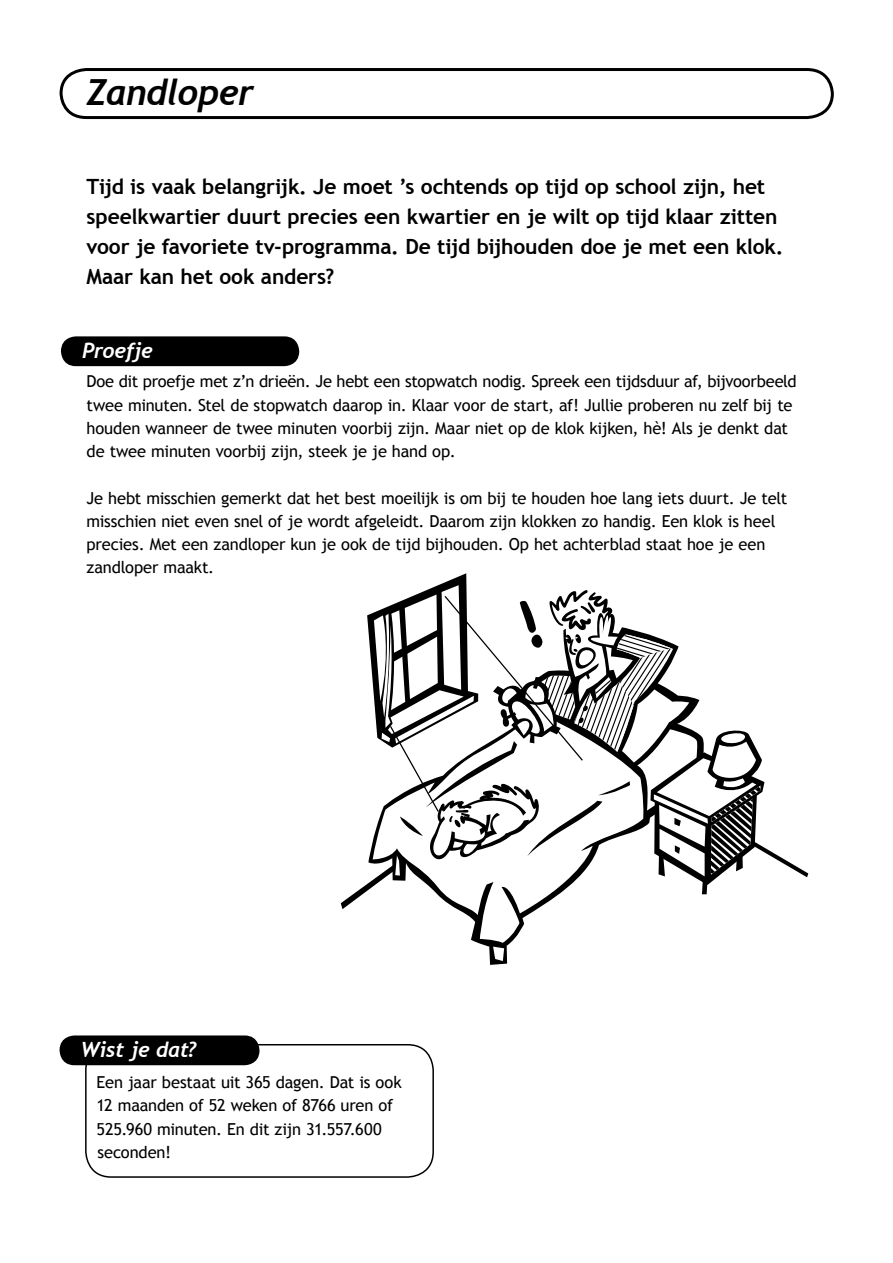
<style>
.page{position:relative;width:893px;height:1263px;background:#fff}
.page>*{position:absolute;margin:0;border:0;box-sizing:border-box;transform-origin:0 0}
.t1{font:italic 700 36px "Trebuchet";letter-spacing:-.015em;color:#000}
.t2{font:700 21px/30px "Trebuchet MS";letter-spacing:-.01em;color:#000}
.t3{font:italic 700 21px "Trebuchet";letter-spacing:-.025em;color:#fff}
.t4{font:16.5px/23.2px "Trebuchet MS";letter-spacing:-.015em;color:#000}
</style>
<div class="page">
<svg style="left:59px;top:68px;width:775px;height:52px"></svg>
<div style="left:61px;top:336px;width:238px;height:30px;background:#000;border-radius:15px"></div>
<div style="left:85px;top:1044px;width:349px;height:134px;border:2px solid #000;border-radius:26px"></div>
<div style="left:60px;top:1035px;width:199px;height:30px;background:#000;border-radius:15px"></div>
<svg style="left:457px;top:909px;width:80px;height:34px"></svg>
<svg style="left:493px;top:947px;width:11px;height:14px"></svg>
<svg style="left:341px;top:573px;width:467px;height:336px"></svg>
<h1 class="t1" style="left:85px;top:71px;width:170px">Zandloper</h1>
<p class="t2" style="left:86px;top:171px;width:698px">Tijd is vaak belangrijk. Je moet ’s ochtends op tijd op school zijn, het speelkwartier duurt precies een kwartier en je wilt op tijd klaar zitten voor je favoriete tv-programma. De tijd bijhouden doe je met een klok.<br>Maar kan het ook anders?</p>
<p class="t3" style="left:82px;top:338px;width:72px">Proefje</p>
<p class="t4" style="left:86px;top:370px;width:711px">Doe dit proefje met z’n drieën. Je hebt een stopwatch nodig. Spreek een tijdsduur af, bijvoorbeeld twee minuten. Stel de stopwatch daarop in. Klaar voor de start, af! Jullie proberen nu zelf bij te houden wanneer de twee minuten voorbij zijn. Maar niet op de klok kijken, hè! Als je denkt dat de twee minuten voorbij zijn, steek je je hand op.</p>
<p class="t4" style="left:86px;top:486px;width:702px">Je hebt misschien gemerkt dat het best moeilijk is om bij te houden hoe lang iets duurt. Je telt misschien niet even snel of je wordt afgeleidt. Daarom zijn klokken zo handig. Een klok is heel precies. Met een zandloper kun je ook de tijd bijhouden. Op het achterblad staat hoe je een zandloper maakt.</p>
<p class="t3" style="left:81px;top:1037px;width:118px">Wist je dat?</p>
<p class="t4" style="left:97px;top:1070px;width:306px">Een jaar bestaat uit 365 dagen. Dat is ook<br>12 maanden of 52 weken of 8766 uren of<br>525.960 minuten. En dit zijn 31.557.600 seconden!</p>
</div>
